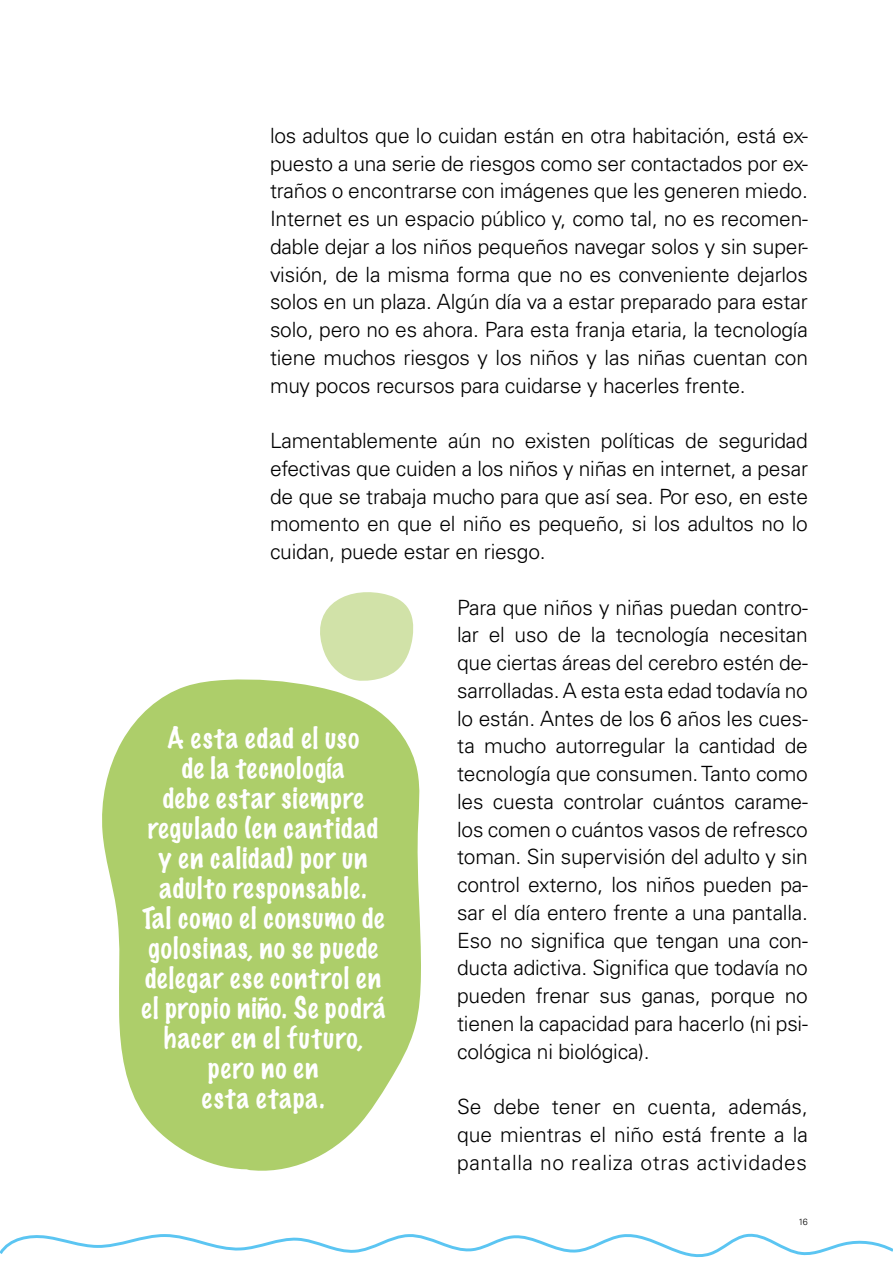
<style>
.page{position:relative;width:893px;height:1276px;background:#fff}
.page>*{position:absolute;margin:0;border:0;box-sizing:border-box;transform-origin:0 0}
.t1{font:100 27px/30px "Marker Felt";letter-spacing:.04em;color:#fff;text-align:center}
.t2{font:300 21px/27.8px "Univers LT Std";letter-spacing:-.01em;color:#000;text-align:justify}
.t3{font:300 9px "Univers LT Std";color:#000}
</style>
<div class="page">
<svg style="left:0;top:1233px;width:893px;height:25px"></svg>
<svg style="left:102px;top:679px;width:319px;height:492px;fill:#adce6a"></svg>
<svg style="left:307px;top:592px;width:107px;height:89px"></svg>
<p class="t2" style="left:270px;top:121px;width:539px">los adultos que lo cuidan están en otra habitación, está ex&shy;puesto a una serie de riesgos como ser contactados por ex&shy;traños o encontrarse con imágenes que les generen miedo.<br>Internet es un espacio público y, como tal, no es recomen&shy;dable dejar a los niños pequeños navegar solos y sin super&shy;visión, de la misma forma que no es conveniente dejarlos solos en un plaza. Algún día va a estar preparado para estar solo, pero no es ahora. Para esta franja etaria, la tecnología tiene muchos riesgos y los niños y las niñas cuentan con muy pocos recursos para cuidarse y hacerles frente.</p>
<p class="t2" style="left:270px;top:427px;width:539px">Lamentablemente aún no existen políticas de seguridad efectivas que cuiden a los niños y niñas en internet, a pesar de que se trabaja mucho para que así sea. Por eso, en este momento en que el niño es pequeño, si los adultos no lo cuidan, puede estar en riesgo.</p>
<p class="t2" style="left:457px;top:593px;width:352px">Para que niños y niñas puedan contro&shy;lar el uso de la tecnología necesitan que ciertas áreas del cerebro estén de&shy;sarrolladas. A esta esta edad todavía no lo están. Antes de los 6 años les cues&shy;ta mucho autorregular la cantidad de tecnología que consumen. Tanto como les cuesta controlar cuántos carame&shy;los comen o cuántos vasos de refresco toman. Sin supervisión del adulto y sin control externo, los niños pueden pa&shy;sar el día entero frente a una pantalla.<br>Eso no significa que tengan una con&shy;ducta adictiva. Significa que todavía no pueden frenar sus ganas, porque no tienen la capacidad para hacerlo (ni psi&shy;cológica ni biológica).</p>
<p class="t2" style="left:457px;top:1092px;width:352px">Se debe tener en cuenta, además, que mientras el niño está frente a la pantalla no realiza otras actividades</p>
<p class="t1" style="left:141px;top:722px;width:246px">A esta edad el uso<br>de la tecnología<br>debe estar siempre regulado (en cantidad y en calidad) por un adulto responsable.<br>Tal como el consumo de golosinas, no se puede delegar ese control en el propio niño. Se podrá hacer en el futuro, pero no en<br>esta etapa.</p>
<p class="t3" style="left:798px;top:1216px;width:11px">16</p>
</div>
